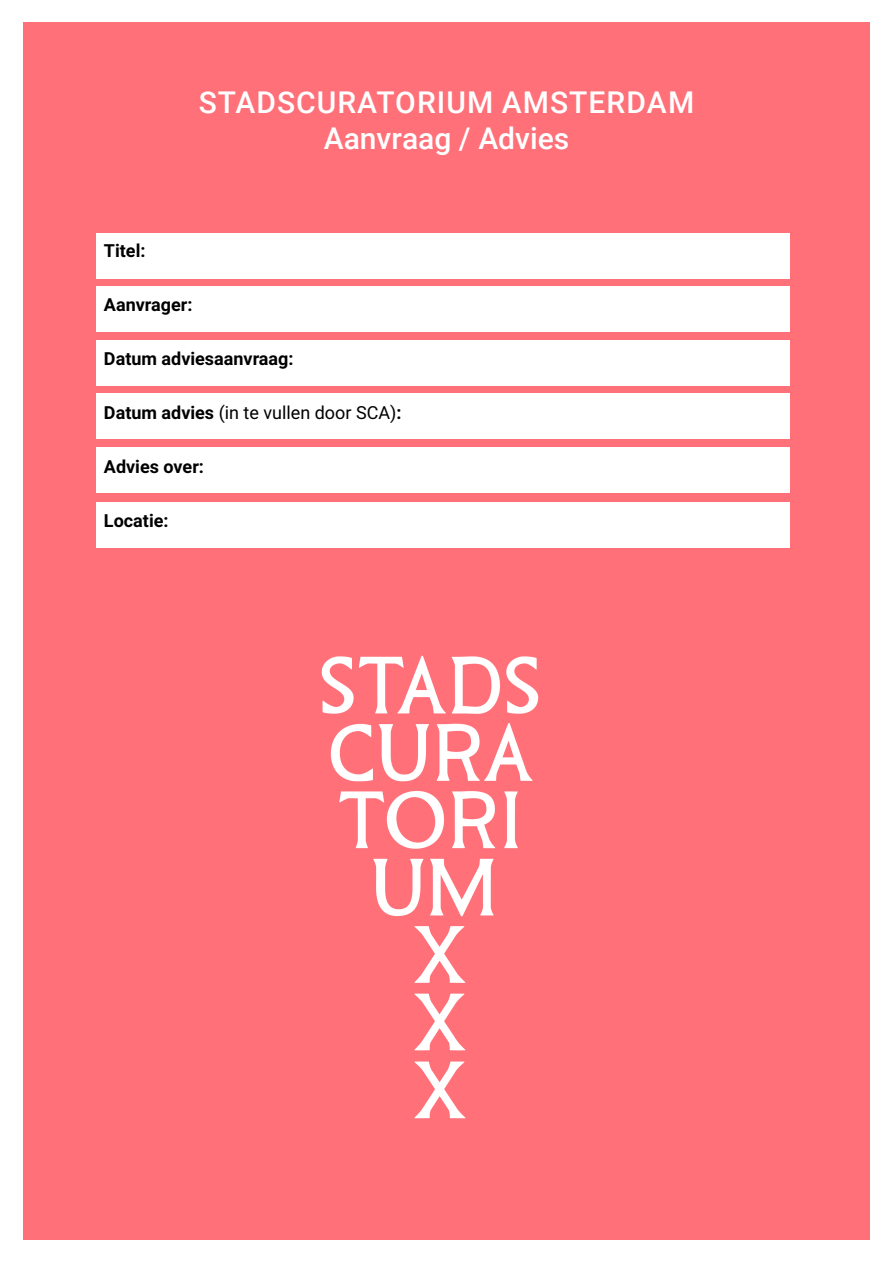
<style>
.page{position:relative;width:893px;height:1263px;background:#fff}
.page>*{position:absolute;margin:0;border:0;box-sizing:border-box;transform-origin:0 0}
.t1{font:500 30px/36px "Roboto";letter-spacing:.035em;color:#fff;text-align:center}
.t2{font:700 18px "Roboto";color:#000}
.t3{font:18px "Roboto";color:#000}
.s1{font-weight:700}
</style>
<div class="page">
<div style="left:24px;top:22px;width:846px;height:1218px;background:#ff7079"></div>
<div style="left:96px;top:394px;width:693px;height:45px;background:#fff"></div>
<div style="left:96px;top:448px;width:693px;height:45px;background:#fff"></div>
<div style="left:96px;top:503px;width:693px;height:45px;background:#fff"></div>
<div style="left:96px;top:233px;width:693px;height:45px;background:#fff"></div>
<div style="left:96px;top:286px;width:693px;height:45px;background:#fff"></div>
<div style="left:96px;top:340px;width:693px;height:45px;background:#fff"></div>
<img style="left:321px;top:655px;width:218px;height:464px">
<p class="t2" style="left:104px;top:237px;width:43px">Titel:</p>
<p class="t1" style="left:199px;top:83px;width:497px">STADSCURATORIUM AMSTERDAM<br>Aanvraag / Advies</p>
<p class="t2" style="left:104px;top:291px;width:90px">Aanvrager:</p>
<p class="t2" style="left:104px;top:345px;width:191px">Datum adviesaanvraag:</p>
<p class="t3" style="left:104px;top:399px;width:299px"><span class="s1">Datum advies</span> (in te vullen door SCA)<span class="s1">:</span></p>
<p class="t2" style="left:104px;top:453px;width:102px">Advies over:</p>
<p class="t2" style="left:104px;top:507px;width:66px">Locatie:</p>
</div>
